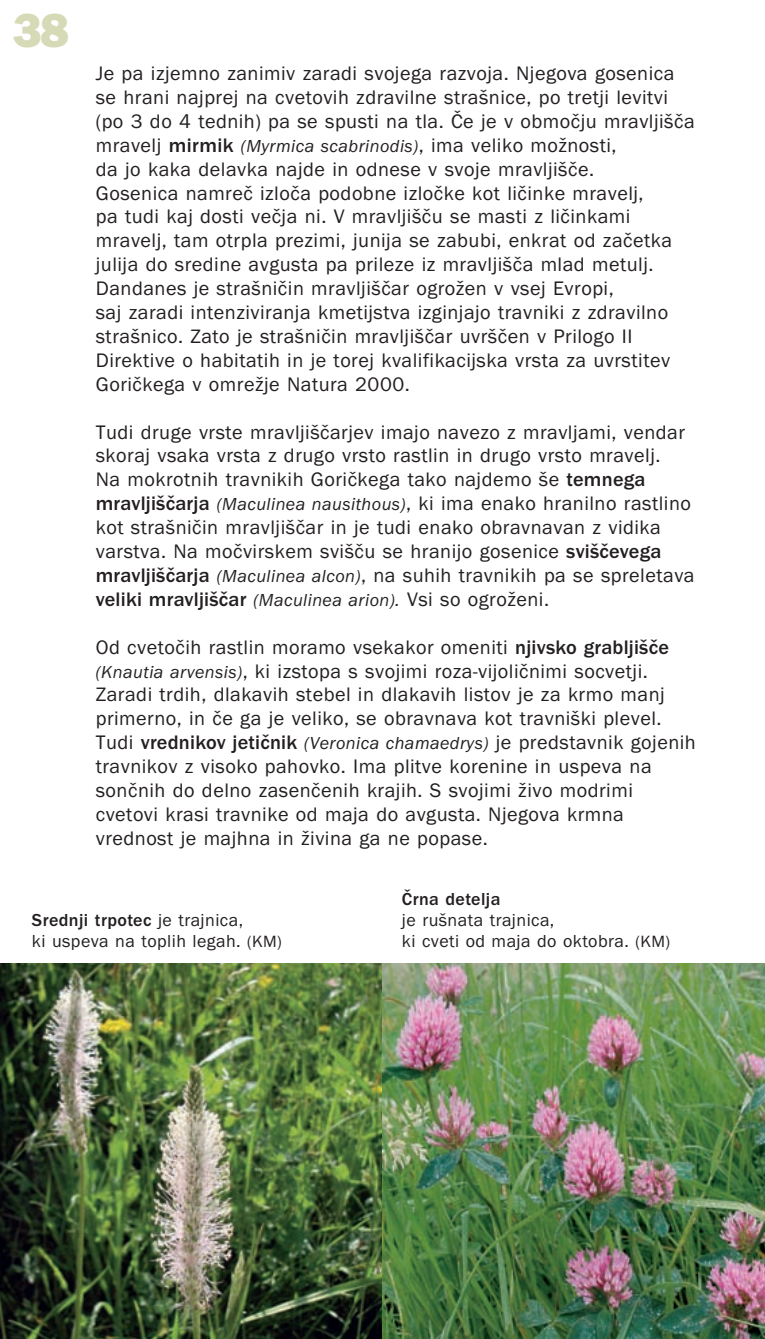
<style>
.page{position:relative;width:765px;height:1339px;background:#fff}
.page>*{position:absolute;margin:0;border:0;box-sizing:border-box;transform-origin:0 0}
.t1{font:49.5px "Franklin Gothic H";color:#d7dab6}
.t2{font:20.25px/23.8px "Franklin Gothic N";letter-spacing:.025em;color:#231f20}
.t3{font:500 20.25px "Franklin Got Itc TCE";letter-spacing:.01em;color:#231f20}
.t4{font:18px/21.2px "Franklin Gothic N";letter-spacing:.025em;color:#231f20}
.t5{font:500 18px "Franklin Got Itc TCE";letter-spacing:.025em;color:#231f20}
.s1{font-family:"Franklin Got Itc TCE";font-weight:500}
.s2{font-family:"Franklin Gothic I";font-size:18px}
.s3{font-family:"Franklin Gothic I";font-weight:400;font-size:18px}
.s4{font-family:"Franklin Gothic N";font-weight:400}
.s5{font-size:16.88px}
</style>
<div class="page">
<img style="left:0;top:963px;width:765px;height:376px">
<h1 class="t1" style="left:13px;top:13px;width:58px">38</h1>
<p class="t2" style="left:96px;top:63px;width:600px">Je pa izjemno zanimiv zaradi svojega razvoja. Njegova gosenica se hrani najprej na cvetovih zdravilne straønice, po tretji levitvi (po 3 do 4 tednih) pa se spusti na tla. Œe je v obmoœju mravljiøœa mravelj <span class="s1">mirmik</span> <span class="s2">(Myrmica scabrinodis)</span>, ima veliko moænosti,<br>da jo kaka delavka najde in odnese v svoje mravljiøœe.<br>Gosenica namreœ izloœa podobne izloœke kot liœinke mravelj,<br>pa tudi kaj dosti veœja ni. V mravljiøœu se masti z liœinkami mravelj, tam otrpla prezimi, junija se zabubi, enkrat od zaœetka julija do sredine avgusta pa prileze iz mravljiøœa mlad metulj.<br>Dandanes je straøniœin mravljiøœar ogroæen v vsej Evropi,<br>saj zaradi intenziviranja kmetijstva izginjajo travniki z zdravilno straønico. Zato je straøniœin mravljiøœar uvrøœen v Prilogo II Direktive o habitatih in je torej kvalifikacijska vrsta za uvrstitev Goriœkega v omreæje Natura 2000.</p>
<p class="t2" style="left:96px;top:421px;width:600px">Tudi druge vrste mravljiøœarjev imajo navezo z mravljami, vendar skoraj vsaka vrsta z drugo vrsto rastlin in drugo vrsto mravelj.<br>Na mokrotnih travnikih Goriœkega tako najdemo øe <span class="s1">temnega mravljiščarja</span> <span class="s2">(Maculinea nausithous)</span>, ki ima enako hranilno rastlino kot straøniœin mravljiøœar in je tudi enako obravnavan z vidika varstva. Na moœvirskem sviøœu se hranijo gosenice <span class="s1">sviščevega mravljiščarja</span> <span class="s2">(Maculinea alcon)</span>, na suhih travnikih pa se spreletava</p>
<p class="t3" style="left:96px;top:592px;width:455px">veliki mravljiščar <span class="s3">(Maculinea arion).</span> <span class="s4">Vsi so ogroæeni.</span></p>
<p class="t2" style="left:96px;top:636px;width:602px">Od cvetoœih rastlin moramo vsekakor omeniti <span class="s1">njivsko grabljišče </span><span class="s2">(Knautia arvensis)</span>, ki izstopa s svojimi roza-vijoliœnimi socvetji.<br>Zaradi trdih, dlakavih stebel in dlakavih listov je za krmo manj primerno, in œe ga je veliko, se obravnava kot travniøki plevel.<br>Tudi <span class="s1">vrednikov jetičnik</span> <span class="s2">(Veronica chamaedrys)</span> je predstavnik gojenih travnikov z visoko pahovko. Ima plitve korenine in uspeva na sonœnih do delno zasenœenih krajih. S svojimi æivo modrimi cvetovi krasi travnike od maja do avgusta. Njegova krmna vrednost je majhna in æivina ga ne popase.</p>
<p class="t5" style="left:32px;top:913px;width:213px">Srednji trpotec <span class="s4">je trajnica,</span></p>
<p class="t4" style="left:32px;top:932px;width:251px">ki uspeva na toplih legah. <span class="s5">(KM)</span></p>
<p class="t5" style="left:402px;top:892px;width:100px">Črna detelja</p>
<p class="t4" style="left:402px;top:910px;width:269px">je ruønata trajnica,<br>ki cveti od maja do oktobra. <span class="s5">(KM)</span></p>
</div>
